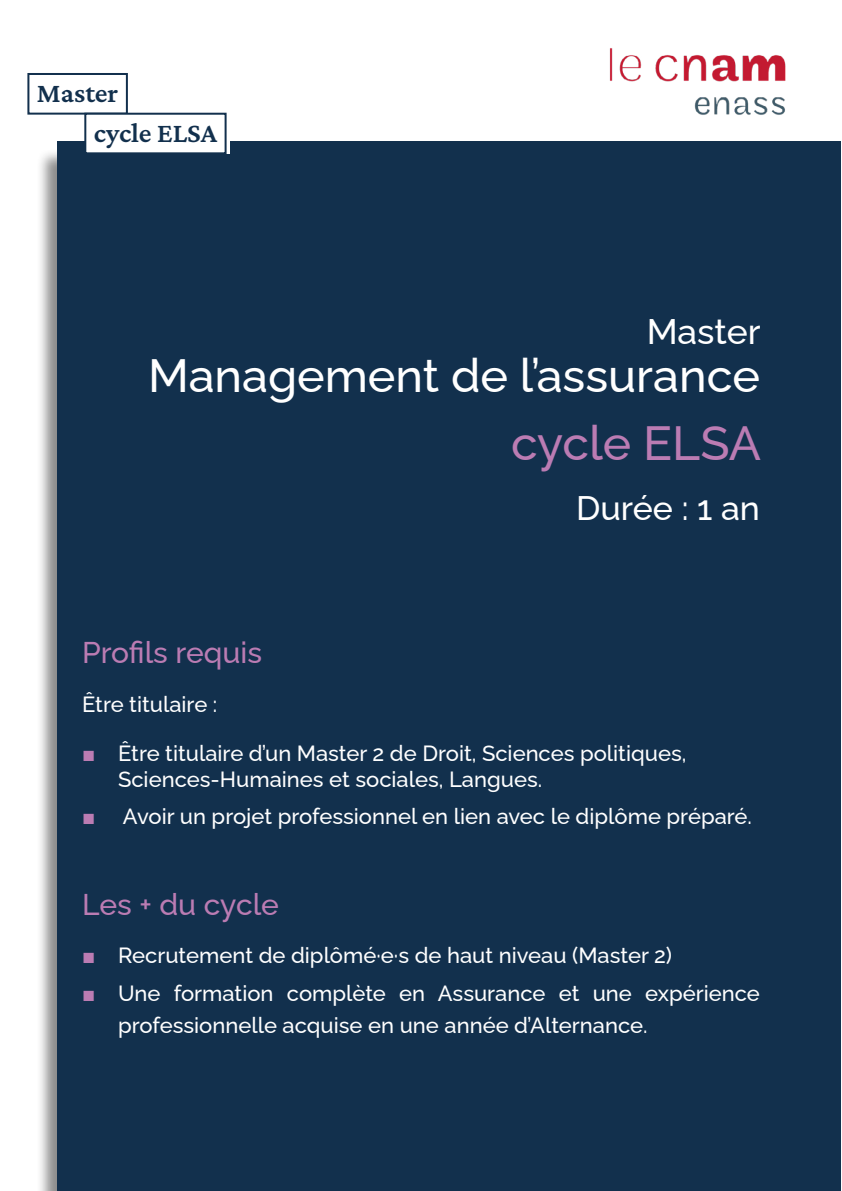
<style>
.page{position:relative;width:842px;height:1191px;background:#fff}
.page>*{position:absolute;margin:0;border:0;box-sizing:border-box;transform-origin:0 0}
.t1{font:500 48px "Raleway";color:#bb7cb3}
.t2{font:500 46.8px "Raleway";color:#fff}
.t3{font:500 35.4px "Raleway";color:#fff}
.t4{font:500 34px "Raleway";color:#fff}
.t5{font:500 30px "Raleway";color:#bb7cb3}
.Surtitre_A5{font:600 28px "Crimson Pro";color:#12304d}
.t6{font:500 22px/26px "Raleway";color:#fff}
.s1{font-family:"Book Antiqua";font-weight:400;color:#bb7cb3}
</style>
<div class="page">
<div style="left:36px;top:148px;width:806px;height:1043px;background:#000;opacity:.45"></div>
<div style="left:57px;top:142px;width:783px;height:1049px;background:#12304d"></div>
<img style="left:609px;top:48px;width:177px;height:67px">
<div style="left:27px;top:73px;width:101px;height:42px;border:2px solid #12304d"></div>
<div style="left:85px;top:114px;width:145px;height:39px;background:#fff"></div>
<div style="left:84px;top:113px;width:143px;height:41px;border:2px solid #12304d"></div>
<p class="Surtitre_A5" style="left:37px;top:75px;width:83px">Master</p>
<p class="Surtitre_A5" style="left:94px;top:115px;width:125px">cycle ELSA</p>
<p class="t3" style="left:647px;top:303px;width:115px">Master</p>
<p class="t2" style="left:148px;top:338px;width:613px">Management de l’assurance</p>
<p class="t1" style="left:511px;top:404px;width:252px">cycle ELSA</p>
<p class="t4" style="left:576px;top:481px;width:185px">Durée : 1 an</p>
<p class="t5" style="left:82px;top:628px;width:181px">Profils requis</p>
<p class="t6" style="left:82px;top:688px;width:137px">Être titulaire :</p>
<p class="t6" style="left:118px;top:737px;width:570px;text-indent:-36px"><span class="s1">■</span> Être titulaire d’un Master 2 de Droit, Sciences politiques,<br>Sciences-Humaines et sociales, Langues.</p>
<p class="t6" style="left:82px;top:800px;width:671px"><span class="s1">■</span> Avoir un projet professionnel en lien avec le diplôme préparé.</p>
<p class="t5" style="left:82px;top:880px;width:198px">Les + du cycle</p>
<p class="t6" style="left:82px;top:940px;width:592px"><span class="s1">■</span> Recrutement de diplômé·e·s de haut niveau (Master 2)</p>
<p class="t6" style="left:118px;top:974px;width:643px;line-height:32px;text-indent:-36px"><span class="s1">■</span> Une formation complète en Assurance et une expérience professionnelle acquise en une année d’Alternance.</p>
</div>
